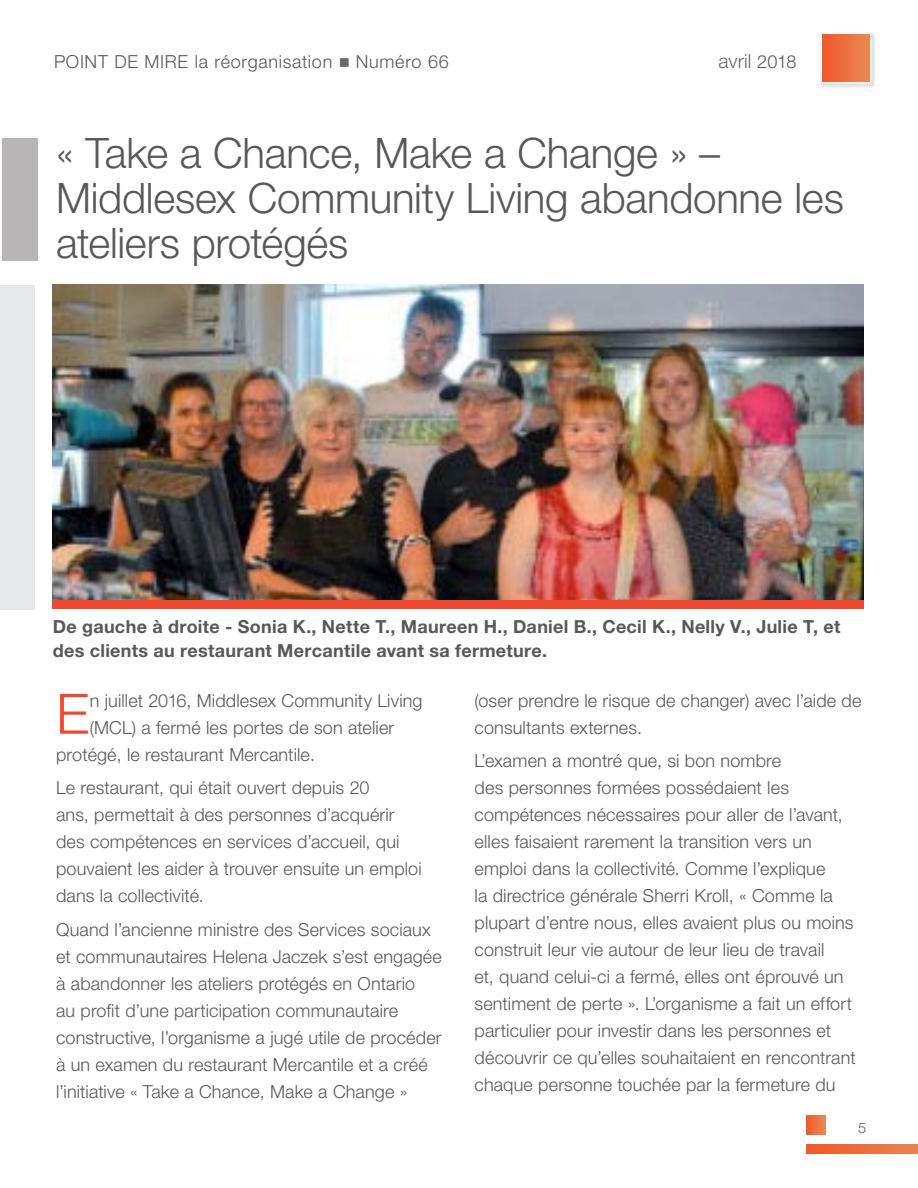
<style>
.page{position:relative;width:918px;height:1188px;background:#fff}
.page>*{position:absolute;margin:0;border:0;box-sizing:border-box;transform-origin:0 0}
.t1{font:300 55.8px "Helvetica Neue LT Std";color:#ef4831}
.t2{font:300 42px/45px "Helvetica Neue LT Std";letter-spacing:-.005em;color:#58585b}
.t3{font:300 19.5px "Helvetica Neue LT Std";letter-spacing:.01em;color:#6a696a}
.t4{font:300 18px/27px "Helvetica Neue LT Std";letter-spacing:.01em;color:#58585b}
.t5{font:700 18px/24px "Helvetica Neue LT Std";letter-spacing:.015em;color:#58585b}
.t6{font:300 18px "Helvetica Neue LT Std";letter-spacing:.04em;color:#58585b}
.t7{font:300 14.55px "Helvetica Neue LT Std";color:#58585b}
.s1{color:#6a696a}
.s2{font-size:18px;color:#58585b}
</style>
<div class="page">
<img style="left:821px;top:33px;width:54px;height:54px">
<svg style="left:821px;top:33px;width:50px;height:50px"></svg>
<div style="left:822px;top:34px;width:48px;height:48px;background:linear-gradient(to right,#f0582a,#e98756)"></div>
<svg style="left:807px;top:1144px;width:111px;height:9px"></svg>
<div style="left:806px;top:1115px;width:20px;height:19px;background:linear-gradient(to right,#f05928,#e98753)"></div>
<div style="left:2px;top:138px;width:36px;height:122px;background:#b8b5b6"></div>
<div style="left:0;top:285px;width:35px;height:324px;background:#e6e7e8"></div>
<img style="left:53px;top:285px;width:811px;height:315px">
<div style="left:53px;top:600px;width:811px;height:9px;background:#ef4831"></div>
<p class="t4" style="left:54px;top:48px;width:24px">Point</p>
<p class="t4" style="left:114px;top:48px;width:7px">de</p>
<p class="t4" style="left:145px;top:48px;width:5px">mire</p>
<p class="t6" style="left:195px;top:51px;width:256px">la réorganisation <span class="s1">■</span> Numéro 66</p>
<p class="t3" style="left:719px;top:49px;width:79px">avril <span class="s2">2018</span></p>
<h1 class="t2" style="left:56px;top:130px;width:789px">« Take a Chance, Make a Change » –<br>Middlesex Community Living abandonne les ateliers protégés</h1>
<p class="t5" style="left:53px;top:614px;width:789px">De gauche à droite - Sonia K., Nette T., Maureen H., Daniel B., Cecil K., Nelly V., Julie T, et des clients au restaurant Mercantile avant sa fermeture.</p>
<p class="t1" style="left:56px;top:680px;width:35px">E</p>
<p class="t4" style="left:90px;top:686px;width:334px">n juillet 2016, Middlesex Community Living</p>
<p class="t4" style="left:90px;top:713px;width:306px">(MCL) a fermé les portes de son atelier</p>
<p class="t4" style="left:56px;top:740px;width:260px">protégé, le restaurant Mercantile.</p>
<p class="t4" style="left:56px;top:774px;width:367px">Le restaurant, qui était ouvert depuis 20<br>ans, permettait à des personnes d’acquérir des compétences en services d’accueil, qui pouvaient les aider à trouver ensuite un emploi dans la collectivité.</p>
<p class="t4" style="left:56px;top:916px;width:387px">Quand l’ancienne ministre des Services sociaux et communautaires Helena Jaczek s’est engagée à abandonner les ateliers protégés en Ontario<br>au profit d’une participation communautaire constructive, l’organisme a jugé utile de procéder à un examen du restaurant Mercantile et a créé l’initiative « Take a Chance, Make a Change »</p>
<p class="t4" style="left:475px;top:686px;width:388px">(oser prendre le risque de changer) avec l’aide de consultants externes.</p>
<p class="t4" style="left:475px;top:747px;width:383px">L’examen a montré que, si bon nombre<br>des personnes formées possédaient les compétences nécessaires pour aller de l’avant, elles faisaient rarement la transition vers un emploi dans la collectivité. Comme l’explique<br>la directrice générale Sherri Kroll, « Comme la plupart d’entre nous, elles avaient plus ou moins construit leur vie autour de leur lieu de travail<br>et, quand celui-ci a fermé, elles ont éprouvé un sentiment de perte ». L’organisme a fait un effort particulier pour investir dans les personnes et découvrir ce qu’elles souhaitaient en rencontrant chaque personne touchée par la fermeture du</p>
<p class="t7" style="left:858px;top:1119px;width:10px">5</p>
</div>
